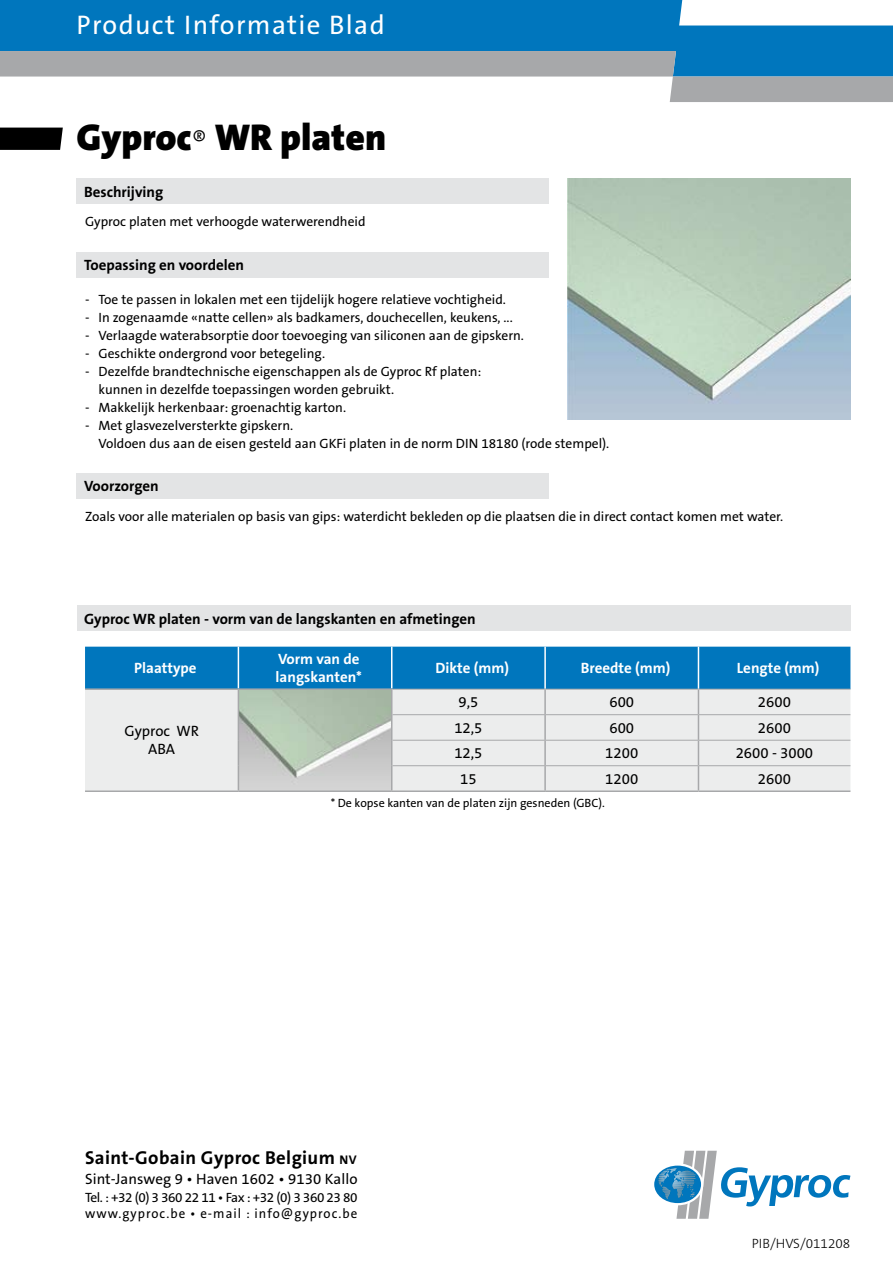
<style>
.page{position:relative;width:893px;height:1263px;background:#fff}
.page>*{position:absolute;margin:0;border:0;box-sizing:border-box;transform-origin:0 0}
.t1{font:900 37.5px "The Sans B9";color:#000}
.t2{font:27px "The Sans B5 Plain";letter-spacing:.05em;color:#fff}
.t3{font:700 18.75px "The Sans B7";letter-spacing:.02em;color:#000}
.t4{font:15px/18px "The Sans B5 Plain";color:#000;text-align:center}
.t5{font:700 15px "The Sans B7";color:#000}
.t6{font:700 15px/18px "The Sans B7";color:#fff}
.t7{font:13.5px/18px "The Sans B5 Plain";color:#000}
.t8{font:13.5px/16.5px "The Sans B5 Plain";letter-spacing:.07em;color:#000}
.t9{font:300 13.5px "The Sans B3";color:#000}
.t10{font:12px "The Sans B5 Plain";color:#000}
.s1{font-family:"The Sans B3";font-weight:300;font-size:27px}
.s2{font-size:12.6px}
</style>
<div class="page">
<svg style="left:0;top:128px;width:63px;height:22px"></svg>
<svg style="left:0;top:0;width:893px;height:51px;background:#1e86c4"></svg>
<svg style="left:0;top:51px;width:893px;height:51px"></svg>
<svg style="left:654px;top:1165px;width:47px;height:38px"></svg>
<svg style="left:658px;top:1151px;width:192px;height:68px"></svg>
<div style="left:77px;top:179px;width:472px;height:25px;background:#e3e4e5"></div>
<div style="left:77px;top:473px;width:472px;height:26px;background:#e3e4e5"></div>
<div style="left:77px;top:605px;width:773px;height:26px;background:#e3e4e5"></div>
<div style="left:77px;top:252px;width:472px;height:25px;background:#e3e4e5"></div>
<svg style="left:85px;top:647px;width:765px;height:143px;background:#9fc3d6"></svg>
<hr style="left:85px;top:790px;width:153px;height:2px;background:#a7a8aa">
<hr style="left:238px;top:790px;width:154px;height:2px;background:#a7a8aa">
<hr style="left:392px;top:790px;width:153px;height:2px;background:#a7a8aa">
<hr style="left:545px;top:790px;width:153px;height:2px;background:#a7a8aa">
<hr style="left:698px;top:790px;width:152px;height:2px;background:#a7a8aa">
<hr style="left:392px;top:689px;width:153px;height:1px;background:#a7a8aa">
<hr style="left:545px;top:689px;width:153px;height:1px;background:#a7a8aa">
<hr style="left:698px;top:689px;width:152px;height:1px;background:#a7a8aa">
<hr style="left:392px;top:714px;width:153px;height:1px;background:#a7a8aa">
<hr style="left:545px;top:714px;width:153px;height:1px;background:#a7a8aa">
<hr style="left:698px;top:714px;width:152px;height:1px;background:#a7a8aa">
<hr style="left:392px;top:740px;width:153px;height:1px;background:#a7a8aa">
<hr style="left:545px;top:740px;width:153px;height:1px;background:#a7a8aa">
<hr style="left:698px;top:740px;width:152px;height:1px;background:#a7a8aa">
<hr style="left:392px;top:765px;width:153px;height:1px;background:#a7a8aa">
<hr style="left:545px;top:765px;width:153px;height:1px;background:#a7a8aa">
<hr style="left:698px;top:765px;width:152px;height:1px;background:#a7a8aa">
<img style="left:567px;top:179px;width:283px;height:241px">
<h2 class="t2" style="left:76px;top:11px;width:310px">Product Informatie Blad</h2>
<h1 class="t1" style="left:77px;top:117px;width:311px">Gyproc<span class="s1">®</span> WR platen</h1>
<p class="t5" style="left:84px;top:184px;width:81px">Beschrijving</p>
<p class="t7" style="left:85px;top:214px;width:282px">Gyproc platen met verhoogde waterwerendheid</p>
<p class="t5" style="left:84px;top:257px;width:162px">Toepassing en voordelen</p>
<p class="t7" style="left:85px;top:291px;width:422px">- Toe te passen in lokalen met een tijdelijk hogere relatieve vochtigheid.</p>
<p class="t7" style="left:85px;top:309px;width:429px">- In zogenaamde «natte cellen» als badkamers, douchecellen, keukens, ...</p>
<p class="t7" style="left:85px;top:327px;width:440px">- Verlaagde waterabsorptie door toevoeging van siliconen aan de gipskern.</p>
<p class="t7" style="left:85px;top:345px;width:242px">- Geschikte ondergrond voor betegeling.</p>
<p class="t7" style="left:99px;top:363px;width:384px;text-indent:-14px">- Dezelfde brandtechnische eigenschappen als de Gyproc Rf platen: kunnen in dezelfde toepassingen worden gebruikt.</p>
<p class="t7" style="left:85px;top:399px;width:263px">- Makkelijk herkenbaar: groenachtig karton.</p>
<p class="t7" style="left:99px;top:417px;width:512px;text-indent:-14px">- Met glasvezelversterkte gipskern.<br>Voldoen dus aan de eisen gesteld aan GKFi platen in de norm DIN 18180 (rode stempel).</p>
<p class="t5" style="left:84px;top:478px;width:76px">Voorzorgen</p>
<p class="t7" style="left:85px;top:508px;width:700px">Zoals voor alle materialen op basis van gips: waterdicht bekleden op die plaatsen die in direct contact komen met water.</p>
<p class="t5" style="left:84px;top:611px;width:393px">Gyproc WR platen - vorm van de langskanten en afmetingen</p>
<p class="t6" style="left:134px;top:660px;width:64px">Plaattype</p>
<p class="t6" style="left:276px;top:651px;width:88px">Vorm van de langskanten*</p>
<p class="t6" style="left:435px;top:660px;width:75px">Dikte (mm)</p>
<p class="t6" style="left:581px;top:660px;width:91px">Breedte (mm)</p>
<p class="t6" style="left:737px;top:660px;width:84px">Lengte (mm)</p>
<p class="t4" style="left:124px;top:723px;width:76px">Gyproc WR<br>ABA</p>
<p class="t4" style="left:458px;top:694px;width:21px">9,5</p>
<p class="t4" style="left:609px;top:694px;width:26px">600</p>
<p class="t4" style="left:758px;top:694px;width:34px">2600</p>
<p class="t4" style="left:454px;top:719px;width:30px">12,5</p>
<p class="t4" style="left:609px;top:719px;width:26px">600</p>
<p class="t4" style="left:758px;top:719px;width:34px">2600</p>
<p class="t4" style="left:454px;top:745px;width:30px">12,5</p>
<p class="t4" style="left:605px;top:745px;width:34px">1200</p>
<p class="t4" style="left:736px;top:745px;width:79px">2600 - 3000</p>
<p class="t4" style="left:460px;top:770px;width:18px">15</p>
<p class="t4" style="left:605px;top:770px;width:34px">1200</p>
<p class="t4" style="left:758px;top:770px;width:34px">2600</p>
<p class="t10" style="left:331px;top:797px;width:276px">* De kopse kanten van de platen zijn gesneden (GBC).</p>
<h3 class="t3" style="left:85px;top:1148px;width:273px">Saint-Gobain Gyproc Belgium <span class="s2">nv</span></h3>
<p class="t4" style="left:85px;top:1170px;width:274px">Sint-Jansweg 9 • Haven 1602 • 9130 Kallo</p>
<p class="t8" style="left:85px;top:1190px;width:274px">Tel. : +32 (0) 3 360 22 11 • Fax : +32 (0) 3 360 23 80 www.gyproc.be • e-mail : info@gyproc.be</p>
<p class="t9" style="left:752px;top:1236px;width:100px">PIB/HVS/011208</p>
</div>
